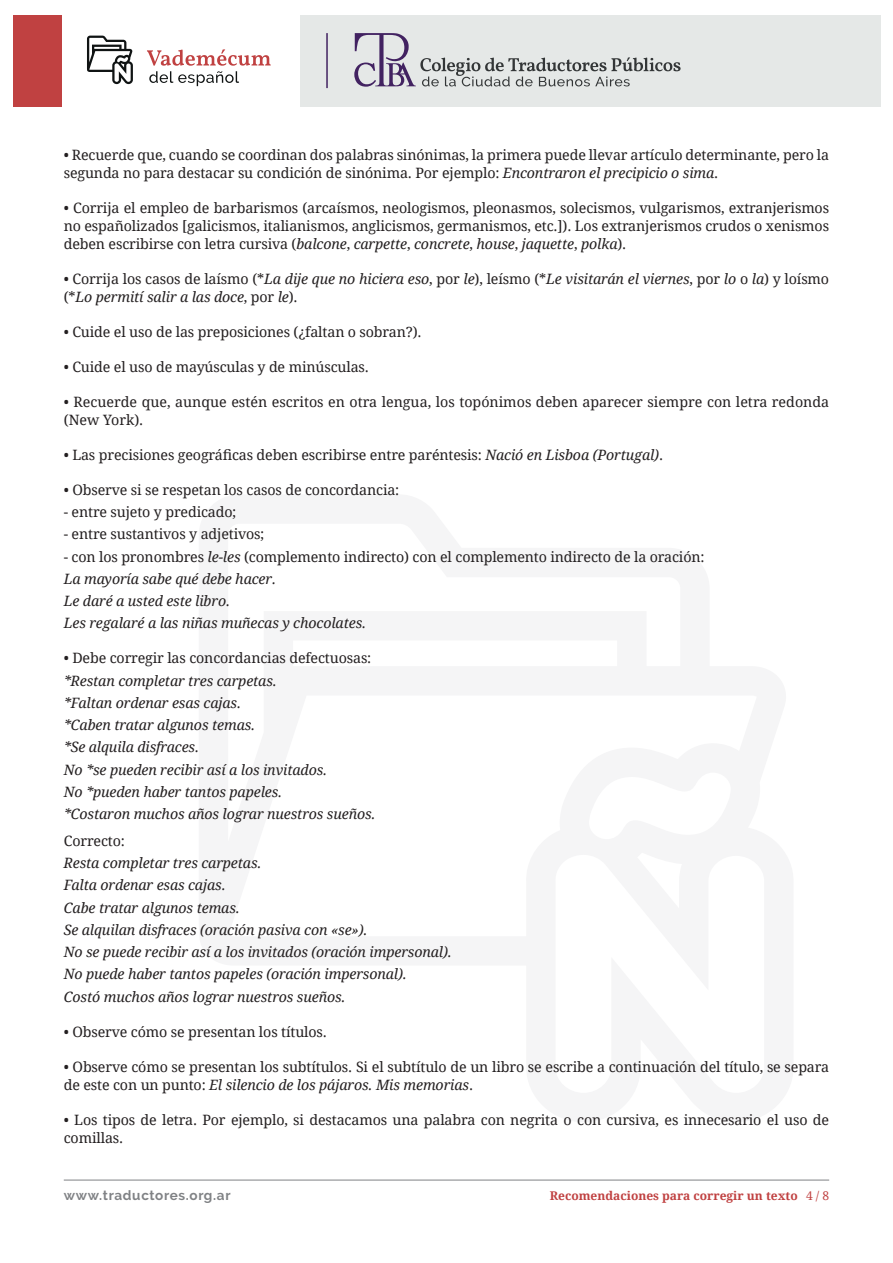
<style>
.page{position:relative;width:893px;height:1263px;background:#fff}
.page>*{position:absolute;margin:0;border:0;box-sizing:border-box;transform-origin:0 0}
.t1{font:14.25px/18px "Droid Serif";letter-spacing:-.01em;color:#231f20}
.t2{font:italic 14.25px/18px "Droid Serif";letter-spacing:-.01em;color:#231f20}
.t3{font:700 13.5px "Raleway";letter-spacing:.05em;color:#808285}
.numero-de-pag{font:700 12px "Droid Serif";color:#c04141}
.t4{font:12px "Droid Serif";color:#c04141}
.s1{font-style:italic}
.s2{font-style:normal}
</style>
<div class="page">
<hr style="left:64px;top:1180px;width:765px;height:1px;background:#808285">
<div style="left:300px;top:15px;width:580px;height:91px;background:#e5e8e7"></div>
<svg style="left:354px;top:33px;width:327px;height:54px"></svg>
<hr style="left:326px;top:33px;width:2px;height:55px;background:#422261">
<div style="left:13px;top:15px;width:49px;height:91px;background:#c04141"></div>
<svg style="left:87px;top:36px;width:46px;height:48px"></svg>
<svg style="left:147px;top:49px;width:124px;height:37px"></svg>
<p class="t1" style="left:64px;top:145px;width:767px">• Recuerde que, cuando se coordinan dos palabras sinónimas, la primera puede llevar artículo determinante, pero la segunda no para destacar su condición de sinónima. Por ejemplo: <span class="s1">Encontraron el precipicio o sima</span>.</p>
<p class="t1" style="left:64px;top:198px;width:767px;text-align:justify">• Corrija el empleo de barbarismos (arcaísmos, neologismos, pleonasmos, solecismos, vulgarismos, extranjerismos no españolizados [galicismos, italianismos, anglicismos, germanismos, etc.]). Los extranjerismos crudos o xenismos deben escribirse con letra cursiva (<span class="s1">balcone</span>, <span class="s1">carpette</span>, <span class="s1">concrete</span>, <span class="s1">house</span>, <span class="s1">jaquette</span>, <span class="s1">polka</span>).</p>
<p class="t2" style="left:64px;top:269px;width:767px"><span class="s2">• Corrija los casos de laísmo (*</span>La dije que no hiciera eso<span class="s2">, por</span> le<span class="s2">), leísmo (*</span>Le visitarán el viernes<span class="s2">, por</span> lo <span class="s2">o</span> la<span class="s2">) y loísmo (*</span>Lo permití salir a las doce<span class="s2">, por</span> le<span class="s2">).</span></p>
<p class="t1" style="left:64px;top:322px;width:359px">• Cuide el uso de las preposiciones (¿faltan o sobran?).</p>
<p class="t1" style="left:64px;top:357px;width:307px">• Cuide el uso de mayúsculas y de minúsculas.</p>
<p class="t1" style="left:64px;top:392px;width:767px">• Recuerde que, aunque estén escritos en otra lengua, los topónimos deben aparecer siempre con letra redonda (New York).</p>
<p class="t1" style="left:64px;top:445px;width:601px">• Las precisiones geográficas deben escribirse entre paréntesis: <span class="s1">Nació en Lisboa (Portugal)</span>.</p>
<p class="t1" style="left:64px;top:480px;width:337px">• Observe si se respetan los casos de concordancia:</p>
<p class="t1" style="left:64px;top:503px;width:174px">- entre sujeto y predicado;</p>
<p class="t1" style="left:64px;top:525px;width:202px">- entre sustantivos y adjetivos;</p>
<p class="t1" style="left:64px;top:547px;width:642px">- con los pronombres <span class="s1">le-les</span> (complemento indirecto) con el complemento indirecto de la oración:</p>
<p class="t2" style="left:64px;top:569px;width:214px">La mayoría sabe qué debe hacer.</p>
<p class="t2" style="left:64px;top:592px;width:168px">Le daré a usted este libro.</p>
<p class="t2" style="left:64px;top:614px;width:304px">Les regalaré a las niñas muñecas y chocolates.</p>
<p class="t1" style="left:64px;top:649px;width:309px">• Debe corregir las concordancias defectuosas:</p>
<p class="t2" style="left:64px;top:671px;width:215px">*Restan completar tres carpetas.</p>
<p class="t2" style="left:64px;top:693px;width:179px">*Faltan ordenar esas cajas.</p>
<p class="t2" style="left:64px;top:716px;width:193px">*Caben tratar algunos temas.</p>
<p class="t2" style="left:64px;top:738px;width:137px">*Se alquila disfraces.</p>
<p class="t2" style="left:64px;top:760px;width:265px">No *se pueden recibir así a los invitados.</p>
<p class="t2" style="left:64px;top:782px;width:220px">No *pueden haber tantos papeles.</p>
<p class="t2" style="left:64px;top:805px;width:313px">*Costaron muchos años lograr nuestros sueños.</p>
<p class="t1" style="left:64px;top:831px;width:63px">Correcto:</p>
<p class="t2" style="left:64px;top:853px;width:199px">Resta completar tres carpetas.</p>
<p class="t2" style="left:64px;top:876px;width:163px">Falta ordenar esas cajas.</p>
<p class="t2" style="left:64px;top:898px;width:178px">Cabe tratar algunos temas.</p>
<p class="t2" style="left:64px;top:920px;width:305px">Se alquilan disfraces (oración pasiva con «se»).</p>
<p class="t2" style="left:64px;top:942px;width:390px">No se puede recibir así a los invitados (oración impersonal).</p>
<p class="t2" style="left:64px;top:965px;width:345px">No puede haber tantos papeles (oración impersonal).</p>
<p class="t2" style="left:64px;top:987px;width:283px">Costó muchos años lograr nuestros sueños.</p>
<p class="t1" style="left:64px;top:1022px;width:265px">• Observe cómo se presentan los títulos.</p>
<p class="t1" style="left:64px;top:1057px;width:767px">• Observe cómo se presentan los subtítulos. Si el subtítulo de un libro se escribe a continuación del título, se separa de este con un punto: <span class="s1">El silencio de los pájaros. Mis memorias</span>.</p>
<p class="t1" style="left:64px;top:1110px;width:767px">• Los tipos de letra. Por ejemplo, si destacamos una palabra con negrita o con cursiva, es innecesario el uso de comillas.</p>
<p class="t3" style="left:64px;top:1188px;width:168px">www.traductores.org.ar</p>
<p class="t4" style="left:806px;top:1187px;width:25px">4 / 8</p>
<p class="numero-de-pag" style="left:550px;top:1187px;width:249px">Recomendaciones para corregir un texto</p>
</div>
